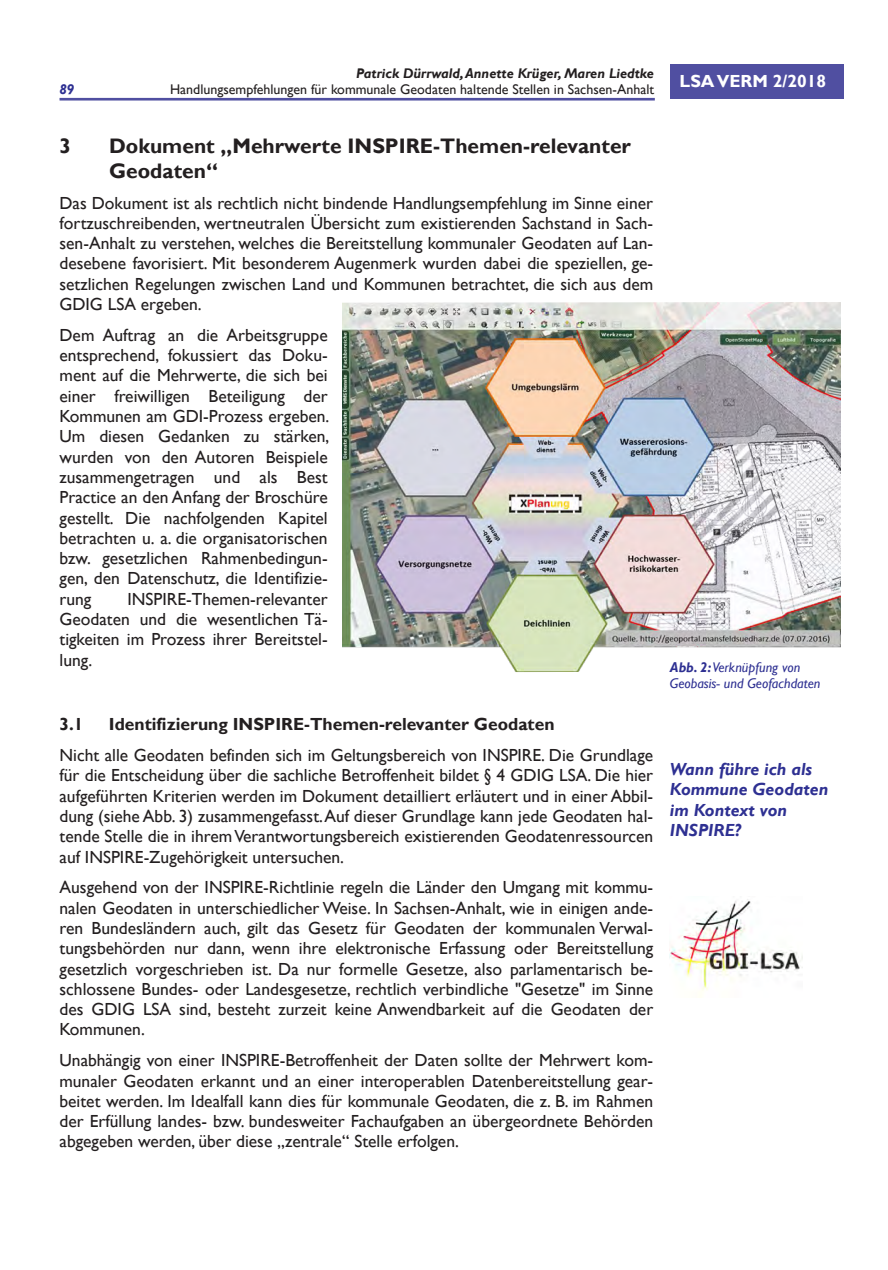
<style>
.page{position:relative;width:888px;height:1270px;background:#fff}
.page>*{position:absolute;margin:0;border:0;box-sizing:border-box;transform-origin:0 0}
.t1{font:700 21px/24.3px "Gill Sans";color:#231f20}
.t2{font:17.5px/20.3px "Gill Sans";color:#231f20;text-align:justify}
.t3{font:700 17.5px "Gill Sans";color:#231f20}
.t4{font:italic 700 17.5px/20.3px "Gill Sans";color:#2e3092}
.t5{font:700 17.5px "Gill Sans";color:#fff}
.t6{font:14px "Gill Sans";color:#231f20}
.t7{font:italic 14px/16.3px "Gill Sans";color:#2e3092}
.t8{font:italic 700 14px "Gill Sans";color:#231f20}
.t9{font:italic 700 14px "Gill Sans";color:#2e3092}
.s1{font-weight:700}
</style>
<div class="page">
<div style="left:670px;top:64px;width:173px;height:35px;background:#504fa1"></div>
<hr style="left:60px;top:98px;width:595px;height:3px;background:#504fa1">
<img style="left:342px;top:302px;width:498px;height:370px">
<img style="left:670px;top:899px;width:132px;height:99px">
<p class="t9" style="left:60px;top:81px;width:16px">89</p>
<p class="t8" style="left:356px;top:65px;width:299px">Patrick Dürrwald,Annette Krüger, Maren Liedtke</p>
<p class="t6" style="left:170px;top:81px;width:485px">Handlungsempfehlungen für kommunale Geodaten haltende Stellen in Sachsen-Anhalt</p>
<p class="t5" style="left:680px;top:70px;width:148px">LSA VERM 2/2018</p>
<p class="t1" style="left:60px;top:135px;width:13px">3</p>
<p class="t1" style="left:109px;top:135px;width:523px">Dokument „Mehrwerte INSPIRE-Themen-relevanter<br>Geodaten“</p>
<p class="t2" style="left:60px;top:193px;width:595px">Das Dokument ist als rechtlich nicht bindende Handlungsempfehlung im Sinne einer fortzuschreibenden, wertneutralen Übersicht zum existierenden Sachstand in Sach&shy;sen-Anhalt zu verstehen, welches die Bereitstellung kommunaler Geodaten auf Lan&shy;desebene favorisiert. Mit besonderem Augenmerk wurden dabei die speziellen, ge&shy;setzlichen Regelungen zwischen Land und Kommunen betrachtet, die sich aus dem GDIG LSA ergeben.</p>
<p class="t2" style="left:60px;top:325px;width:271px">Dem Auftrag an die Arbeitsgruppe entsprechend, fokussiert das Doku&shy;ment auf die Mehrwerte, die sich bei einer freiwilligen Beteiligung der Kommunen am GDI-Prozess ergeben.<br>Um diesen Gedanken zu stärken, wurden von den Autoren Beispiele zusammengetragen und als Best Practice an den Anfang der Broschüre gestellt. Die nachfolgenden Kapitel betrachten u. a. die organisatorischen bzw. gesetzlichen Rahmenbedingun&shy;gen, den Datenschutz, die Identifizie&shy;rung</p>
<p class="t2" style="left:60px;top:589px;width:270px;text-indent:68px">INSPIRE-Themen-relevanter Geodaten und die wesentlichen Tä&shy;tigkeiten im Prozess ihrer Bereitstel&shy;lung.</p>
<p class="t3" style="left:60px;top:714px;width:26px">3.1</p>
<p class="t3" style="left:109px;top:714px;width:447px">Identifizierung INSPIRE-Themen-relevanter Geodaten</p>
<p class="t2" style="left:60px;top:745px;width:595px">Nicht alle Geodaten befinden sich im Geltungsbereich von INSPIRE. Die Grundlage für die Entscheidung über die sachliche Betroffenheit bildet § 4 GDIG LSA. Die hier aufgeführten Kriterien werden im Dokument detailliert erläutert und in einer Abbil&shy;dung (siehe Abb. 3) zusammengefasst.Auf dieser Grundlage kann jede Geodaten hal&shy;tende Stelle die in ihrem Verantwortungsbereich existierenden Geodatenressourcen auf INSPIRE-Zugehörigkeit untersuchen.</p>
<p class="t2" style="left:60px;top:878px;width:595px">Ausgehend von der INSPIRE-Richtlinie regeln die Länder den Umgang mit kommu&shy;nalen Geodaten in unterschiedlicher Weise. In Sachsen-Anhalt, wie in einigen ande&shy;ren Bundesländern auch, gilt das Gesetz für Geodaten der kommunalen Verwal&shy;tungsbehörden nur dann, wenn ihre elektronische Erfassung oder Bereitstellung gesetzlich vorgeschrieben ist. Da nur formelle Gesetze, also parlamentarisch be&shy;schlossene Bundes- oder Landesgesetze, rechtlich verbindliche "Gesetze" im Sinne des GDIG LSA sind, besteht zurzeit keine Anwendbarkeit auf die Geodaten der Kommunen.</p>
<p class="t2" style="left:60px;top:1050px;width:595px">Unabhängig von einer INSPIRE-Betroffenheit der Daten sollte der Mehrwert kom&shy;munaler Geodaten erkannt und an einer interoperablen Datenbereitstellung gear&shy;beitet werden. Im Idealfall kann dies für kommunale Geodaten, die z. B. im Rahmen der Erfüllung landes- bzw. bundesweiter Fachaufgaben an übergeordnete Behörden abgegeben werden, über diese „zentrale“ Stelle erfolgen.</p>
<p class="t7" style="left:670px;top:660px;width:152px"><span class="s1">Abb. 2:</span>Verknüpfung von<br>Geobasis- und Geofachdaten</p>
<p class="t4" style="left:670px;top:759px;width:160px">Wann führe ich als<br>Kommune Geodaten im Kontext von<br>INSPIRE?</p>
</div>
